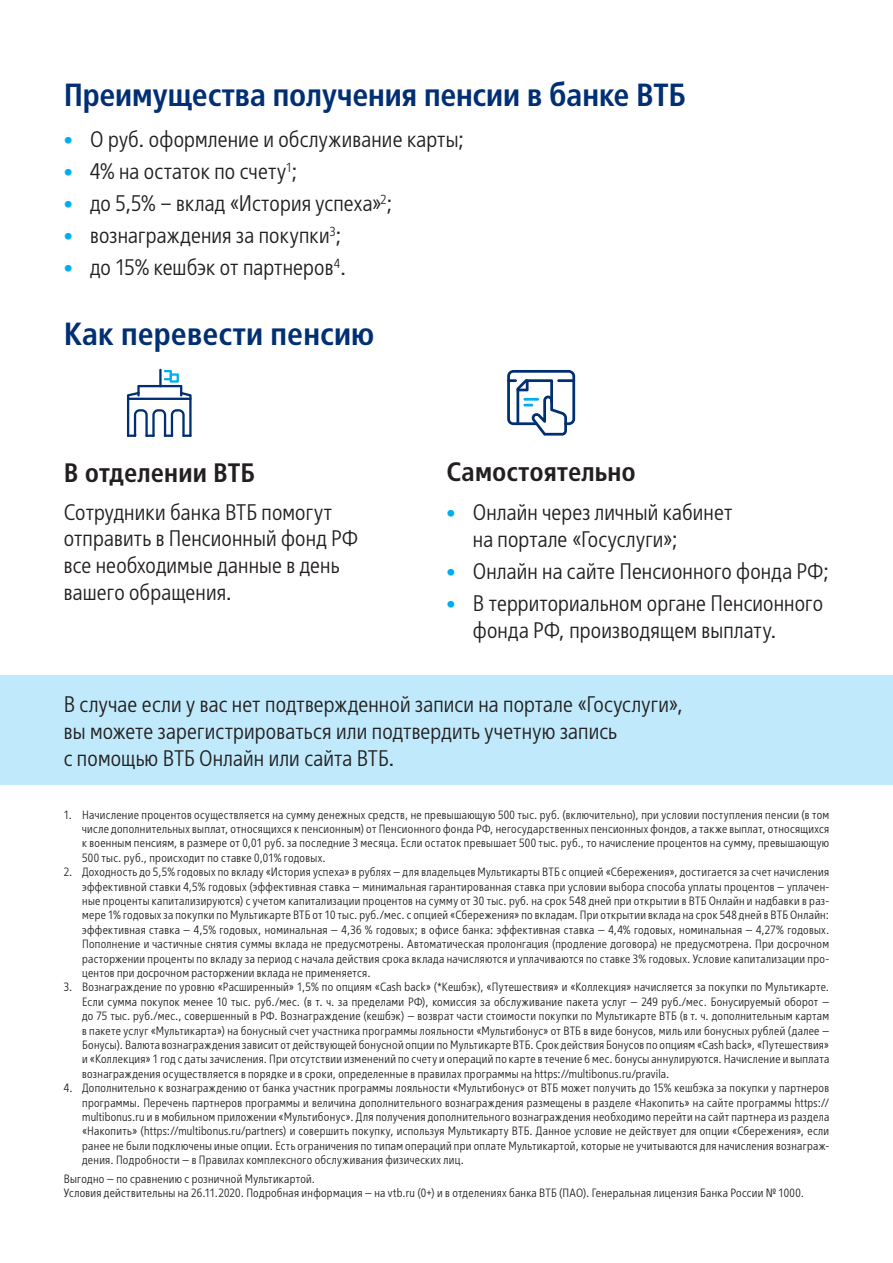
<style>
.page{position:relative;width:893px;height:1263px;background:#fff}
.page>*{position:absolute;margin:0;border:0;box-sizing:border-box;transform-origin:0 0}
.t1{font:600 31.95px "VTB Group Cond";letter-spacing:-.005em;color:#002f73}
.t2{font:600 26.7px "VTB Group Cond";letter-spacing:.005em;color:#231f20}
.t3{font:300 22.5px/27px "VTB Group Cond";letter-spacing:.005em;color:#231f20}
.t4{font:300 12px/14.4px "VTB Group Cond";letter-spacing:.025em;color:#231f20;text-align:justify}
.s1{color:#00aeef}
</style>
<div class="page">
<div style="left:0;top:675px;width:893px;height:110px;background:#c0eafb"></div>
<hr style="left:159px;top:369px;width:3px;height:18px;background:#002f73">
<svg style="left:127px;top:370px;width:65px;height:67px"></svg>
<svg style="left:507px;top:370px;width:68px;height:66px"></svg>
<h1 class="t1" style="left:64px;top:74px;width:623px">Преимущества получения пенсии в банке ВТБ</h1>
<h3 class="t3" style="left:64px;top:125px;width:402px"><span class="s1">•</span> О руб. оформление и обслуживание карты;</h3>
<h3 class="t3" style="left:64px;top:157px;width:235px"><span class="s1">•</span> 4% на остаток по счету<sup>1</sup>;</h3>
<h3 class="t3" style="left:64px;top:189px;width:330px"><span class="s1">•</span> до 5,5% вклад «История успеха»<sup>2</sup>;</h3>
<h3 class="t3" style="left:64px;top:221px;width:279px"><span class="s1">•</span> вознаграждения за покупки<sup>3</sup>;</h3>
<h3 class="t3" style="left:64px;top:253px;width:284px"><span class="s1">•</span> до 15% кешбэк от партнеров<sup>4</sup>.</h3>
<h1 class="t1" style="left:64px;top:313px;width:312px">Как перевести пенсию</h1>
<h2 class="t2" style="left:64px;top:455px;width:192px">В отделении ВТБ</h2>
<h2 class="t2" style="left:446px;top:454px;width:191px">Самостоятельно</h2>
<h3 class="t3" style="left:64px;top:498px;width:296px">Сотрудники банка ВТБ помогут отправить в Пенсионный фонд РФ все необходимые данные в день вашего обращения.</h3>
<h3 class="t3" style="left:473px;top:498px;width:261px;text-indent:-26px"><span class="s1">•</span> Онлайн через личный кабинет на портале «Госуслуги»;</h3>
<h3 class="t3" style="left:446px;top:557px;width:384px"><span class="s1">•</span> Онлайн на сайте Пенсионного фонда РФ;</h3>
<h3 class="t3" style="left:473px;top:589px;width:352px;text-indent:-26px"><span class="s1">•</span> В территориальном органе Пенсионного фонда РФ, производящем выплату.</h3>
<h3 class="t3" style="left:64px;top:690px;width:621px">В случае если у вас нет подтвержденной записи на портале «Госуслуги», вы можете зарегистрироваться или подтвердить учетную запись<br>с помощью ВТБ Онлайн или сайта ВТБ.</h3>
<p class="t4" style="left:82px;top:807px;width:749px;text-indent:-18px">1. Начисление процентов осуществляется на сумму денежных средств, не превышающую 500 тыс. руб. (включительно), при условии поступления пенсии (в том числе дополнительных выплат, относящихся к пенсионным) от Пенсионного фонда РФ, негосударственных пенсионных фондов, а также выплат, относящихся к военным пенсиям, в размере от 0,01 руб. за последние 3 месяца. Если остаток превышает 500 тыс. руб., то начисление процентов на сумму, превышающую 500 тыс. руб., происходит по ставке 0,01% годовых.</p>
<p class="t4" style="left:82px;top:864px;width:749px;text-indent:-18px">2. Доходность до 5,5% годовых по вкладу «История успеха» в рублях — для владельцев Мультикарты ВТБ с опцией «Сбережения», достигается за счет начисления эффективной ставки 4,5% годовых (эффективная ставка — минимальная гарантированная ставка при условии выбора способа уплаты процентов — уплачен&shy;ные проценты капитализируются) с учетом капитализации процентов на сумму от 30 тыс. руб. на срок 548 дней при открытии в ВТБ Онлайн и надбавки в раз&shy;мере 1% годовых за покупки по Мультикарте ВТБ от 10 тыс. руб./мес. с опцией «Сбережения» по вкладам. При открытии вклада на срок 548 дней в ВТБ Онлайн: эффективная ставка — 4,5% годовых, номинальная — 4,36 % годовых; в офисе банка: эффективная ставка — 4,4% годовых, номинальная — 4,27% годовых.<br>Пополнение и частичные снятия суммы вклада не предусмотрены. Автоматическая пролонгация (продление договора) не предусмотрена. При досрочном расторжении проценты по вкладу за период с начала действия срока вклада начисляются и уплачиваются по ставке 3% годовых. Условие капитализации про&shy;центов при досрочном расторжении вклада не применяется.</p>
<p class="t4" style="left:82px;top:980px;width:749px;text-indent:-18px">3. Вознаграждение по уровню «Расширенный» 1,5% по опциям «Cash back» (*Кешбэк), «Путешествия» и «Коллекция» начисляется за покупки по Мультикарте.<br>Если сумма покупок менее 10 тыс. руб./мес. (в т. ч. за пределами РФ), комиссия за обслуживание пакета услуг — 249 руб./мес. Бонусируемый оборот — до 75 тыс. руб./мес., совершенный в РФ. Вознаграждение (кешбэк) — возврат части стоимости покупки по Мультикарте ВТБ (в т. ч. дополнительным картам в пакете услуг «Мультикарта») на бонусный счет участника программы лояльности «Мультибонус» от ВТБ в виде бонусов, миль или бонусных рублей (далее — Бонусы). Валюта вознаграждения зависит от действующей бонусной опции по Мультикарте ВТБ. Срок действия Бонусов по опциям «Cash back», «Путешествия» и «Коллекция» 1 год с даты зачисления. При отсутствии изменений по счету и операций по карте в течение 6 мес. бонусы аннулируются. Начисление и выплата вознаграждения осуществляется в порядке и в сроки, определенные в правилах программы на https://multibonus.ru/pravila.</p>
<p class="t4" style="left:82px;top:1080px;width:748px;text-indent:-18px">4. Дополнительно к вознаграждению от банка участник программы лояльности «Мультибонус» от ВТБ может получить до 15% кешбэка за покупки у партнеров программы. Перечень партнеров программы и величина дополнительного вознаграждения размещены в разделе «Накопить» на сайте программы https:// multibonus.ru и в мобильном приложении «Мультибонус». Для получения дополнительного вознаграждения необходимо перейти на сайт партнера из раздела «Накопить» (https://multibonus.ru/partners) и совершить покупку, используя Мультикарту ВТБ. Данное условие не действует для опции «Сбережения», если ранее не были подключены иные опции. Есть ограничения по типам операций при оплате Мультикартой, которые не учитываются для начисления вознаграж&shy;дения. Подробности — в Правилах комплексного обслуживания физических лиц.</p>
<p class="t4" style="left:64px;top:1171px;width:742px">Выгодно — по сравнению с розничной Мультикартой.<br>Условия действительны на 26.11.2020. Подробная информация — на vtb.ru (0+) и в отделениях банка ВТБ (ПАО). Генеральная лицензия Банка России № 1000.</p>
</div>
